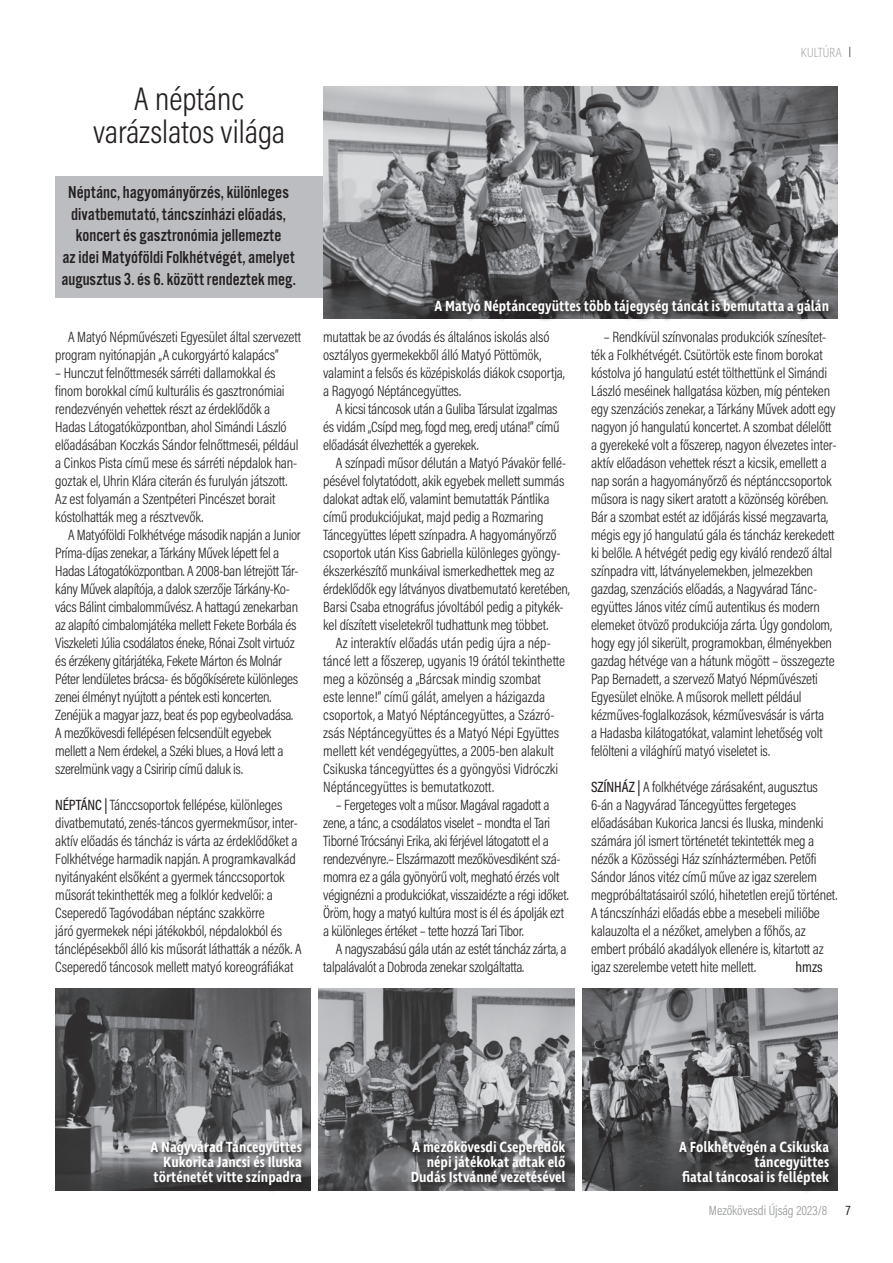
<style>
.page{position:relative;width:893px;height:1263px;background:#fff}
.page>*{position:absolute;margin:0;border:0;box-sizing:border-box;transform-origin:0 0}
.t1{font:300 33px/33px "Acumin Pro Cond";color:#231f20;text-align:center}
.t2{font:18px/21.6px "Alternate Got No 3 D";color:#231f20;text-align:center}
.t3{font:300 15px/18px "Acumin Pro Cond";letter-spacing:-.01em;color:#231f20}
.t4{font:600 15px/15px "Ingra Cd";color:#fff;text-align:right}
.t5{font:15px "Acumin Pro Cond";color:#231f20}
.t6{font:300 13.5px "Acumin Pro Cond";color:#939598}
.t7{font:200 13.5px "Ingra Cd";letter-spacing:-.035em;color:#939598}
.t8{font:13.5px "Acumin Pro Cond";color:#231f20}
.s1{font-weight:500}
</style>
<div class="page">
<div style="left:55px;top:176px;width:313px;height:122px;background:#bcbdc0"></div>
<img style="left:323px;top:86px;width:515px;height:233px">
<img style="left:319px;top:989px;width:255px;height:202px">
<img style="left:583px;top:989px;width:255px;height:202px">
<img style="left:55px;top:989px;width:255px;height:202px">
<svg style="left:149px;top:1140px;width:159px;height:52px;background:#646466"></svg>
<svg style="left:409px;top:1140px;width:162px;height:50px;background:#565557"></svg>
<svg style="left:677px;top:1140px;width:159px;height:52px;background:#3f3f40"></svg>
<svg style="left:433px;top:298px;width:402px;height:23px;background:#545355"></svg>
<h1 class="t1" style="left:93px;top:82px;width:194px">A néptánc varázslatos világa</h1>
<p class="t2" style="left:61px;top:182px;width:236px">Néptánc, hagyományőrzés, különleges divatbemutató, táncszínházi előadás, koncert és gasztronómia jellemezte<br>az idei Matyóföldi Folkhétvégét, amelyet augusztus 3. és 6. között rendeztek meg.</p>
<p class="t3" style="left:55px;top:328px;width:247px;text-indent:13px">A Matyó Népművészeti Egyesület által szervezett program nyitónapján „A cukorgyártó kalapács”</p>
<p class="t3" style="left:55px;top:364px;width:245px">– Hunczut felnőttmesék sárréti dallamokkal és finom borokkal című kulturális és gasztronómiai rendezvényén vehettek részt az érdeklődők a Hadas Látogatóközpontban, ahol Simándi László előadásában Koczkás Sándor felnőttmeséi, például a Cinkos Pista című mese és sárréti népdalok han&shy;goztak el, Uhrin Klára citerán és furulyán játszott.<br>Az est folyamán a Szentpéteri Pincészet borait kóstolhatták meg a résztvevők.</p>
<p class="t3" style="left:55px;top:526px;width:247px;text-indent:13px">A Matyóföldi Folkhétvége második napján a Junior Príma-díjas zenekar, a Tárkány Művek lépett fel a Hadas Látogatóközpontban. A 2008-ban létrejött Tár&shy;kány Művek alapítója, a dalok szerzője Tárkány-Ko&shy;vács Bálint cimbalomművész. A hattagú zenekarban az alapító cimbalomjátéka mellett Fekete Borbála és Viszkeleti Júlia csodálatos éneke, Rónai Zsolt virtuóz és érzékeny gitárjátéka, Fekete Márton és Molnár Péter lendületes brácsa- és bőgőkísérete különleges zenei élményt nyújtott a péntek esti koncerten.<br>Zenéjük a magyar jazz, beat és pop egybeolvadása.<br>A mezőkövesdi fellépésen felcsendült egyebek mellett a Nem érdekel, a Széki blues, a Hová lett a szerelmünk vagy a Csiririp című daluk is.</p>
<p class="t3" style="left:55px;top:796px;width:248px"><span class="s1">NÉPTÁNC |</span> Tánccsoportok fellépése, különleges divatbemutató, zenés-táncos gyermekműsor, inter&shy;aktív előadás és táncház is várta az érdeklődőket a Folkhétvége harmadik napján. A programkavalkád nyitányaként elsőként a gyermek tánccsoportok műsorát tekinthették meg a folklór kedvelői: a Cseperedő Tagóvodában néptánc szakkörre<br>járó gyermekek népi játékokból, népdalokból és tánclépésekből álló kis műsorát láthatták a nézők. A Cseperedő táncosok mellett matyó koreográfiákat</p>
<p class="t7" style="left:801px;top:44px;width:43px">KULTÚRA</p>
<p class="t4" style="left:435px;top:299px;width:396px">A Matyó Néptáncegyüttes több tájegység táncát is bemutatta a gálán</p>
<p class="t3" style="left:323px;top:328px;width:243px">mutattak be az óvodás és általános iskolás alsó osztályos gyermekekből álló Matyó Pöttömök, valamint a felsős és középiskolás diákok csoportja, a Ragyogó Néptáncegyüttes.</p>
<p class="t3" style="left:323px;top:400px;width:238px;text-indent:13px">A kicsi táncosok után a Guliba Társulat izgalmas és vidám „Csípd meg, fogd meg, eredj utána!” című előadását élvezhették a gyerekek.</p>
<p class="t3" style="left:323px;top:454px;width:248px;text-indent:13px">A színpadi műsor délután a Matyó Pávakör fellé&shy;pésével folytatódott, akik egyebek mellett summás dalokat adtak elő, valamint bemutatták Pántlika című produkciójukat, majd pedig a Rozmaring Táncegyüttes lépett színpadra. A hagyományőrző csoportok után Kiss Gabriella különleges gyöngy&shy;ékszerkészítő munkáival ismerkedhettek meg az érdeklődők egy látványos divatbemutató keretében, Barsi Csaba etnográfus jóvoltából pedig a pitykék&shy;kel díszített viseletekről tudhattunk meg többet.</p>
<p class="t3" style="left:323px;top:634px;width:243px;text-indent:13px">Az interaktív előadás után pedig újra a nép&shy;táncé lett a főszerep, ugyanis 19 órától tekinthette meg a közönség a „Bárcsak mindig szombat este lenne!” című gálát, amelyen a házigazda csoportok, a Matyó Néptáncegyüttes, a Százró&shy;zsás Néptáncegyüttes és a Matyó Népi Együttes mellett két vendégegyüttes, a 2005-ben alakult Csikuska táncegyüttes és a gyöngyösi Vidróczki Néptáncegyüttes is bemutatkozott.</p>
<p class="t3" style="left:323px;top:796px;width:247px;text-indent:13px">– Fergeteges volt a műsor. Magával ragadott a zene, a tánc, a csodálatos viselet – mondta el Tari Tiborné Trócsányi Erika, aki férjével látogatott el a rendezvényre.– Elszármazott mezőkövesdiként szá&shy;momra ez a gála gyönyörű volt, megható érzés volt végignézni a produkciókat, visszaidézte a régi időket.<br>Öröm, hogy a matyó kultúra most is él és ápolják ezt a különleges értéket – tette hozzá Tari Tibor.</p>
<p class="t3" style="left:323px;top:940px;width:245px;text-indent:13px">A nagyszabású gála után az estét táncház zárta, a talpalávalót a Dobroda zenekar szolgáltatta.</p>
<p class="t3" style="left:591px;top:328px;width:247px;text-indent:13px">– Rendkívül színvonalas produkciók színesítet&shy;ték a Folkhétvégét. Csütörtök este finom borokat kóstolva jó hangulatú estét tölthettünk el Simándi László meséinek hallgatása közben, míg pénteken egy szenzációs zenekar, a Tárkány Művek adott egy nagyon jó hangulatú koncertet. A szombat délelőtt a gyerekeké volt a főszerep, nagyon élvezetes inter&shy;aktív előadáson vehettek részt a kicsik, emellett a nap során a hagyományőrző és néptánccsoportok műsora is nagy sikert aratott a közönség körében.<br>Bár a szombat estét az időjárás kissé megzavarta, mégis egy jó hangulatú gála és táncház kerekedett ki belőle. A hétvégét pedig egy kiváló rendező által színpadra vitt, látványelemekben, jelmezekben gazdag, szenzációs előadás, a Nagyvárad Tánc&shy;együttes János vitéz című autentikus és modern elemeket ötvöző produkciója zárta. Úgy gondolom, hogy egy jól sikerült, programokban, élményekben gazdag hétvége van a hátunk mögött – összegezte Pap Bernadett, a szervező Matyó Népművészeti Egyesület elnöke. A műsorok mellett például kézműves-foglalkozások, kézművesvásár is várta<br>a Hadasba kilátogatókat, valamint lehetőség volt felölteni a világhírű matyó viseletet is.</p>
<p class="t3" style="left:591px;top:778px;width:248px"><span class="s1">SZÍNHÁZ |</span> A folkhétvége zárásaként, augusztus 6-án a Nagyvárad Táncegyüttes fergeteges előadásában Kukorica Jancsi és Iluska, mindenki számára jól ismert történetét tekintették meg a nézők a Közösségi Ház színháztermében. Petőfi Sándor János vitéz című műve az igaz szerelem megpróbáltatásairól szóló, hihetetlen erejű történet.<br>A táncszínházi előadás ebbe a mesebeli miliőbe kalauzolta el a nézőket, amelyben a főhős, az embert próbáló akadályok ellenére is, kitartott az igaz szerelembe vetett hite mellett.</p>
<p class="t5" style="left:796px;top:957px;width:29px">hmzs</p>
<p class="t4" style="left:151px;top:1140px;width:153px">A Nagyvárad Táncegyüttes<br>Kukorica Jancsi és Iluska történetét vitte színpadra</p>
<p class="t4" style="left:411px;top:1140px;width:156px">A mezőkövesdi Cseperedők népi játékokat adtak elő<br>Dudás Istvánné vezetésével</p>
<p class="t4" style="left:679px;top:1140px;width:152px">A Folkhétvégén a Csikuska táncegyüttes<br>fiatal táncosai is felléptek</p>
<p class="t6" style="left:709px;top:1202px;width:120px">Mezőkövesdi Újság 2023/8</p>
<p class="t8" style="left:846px;top:1202px;width:6px">7</p>
</div>
